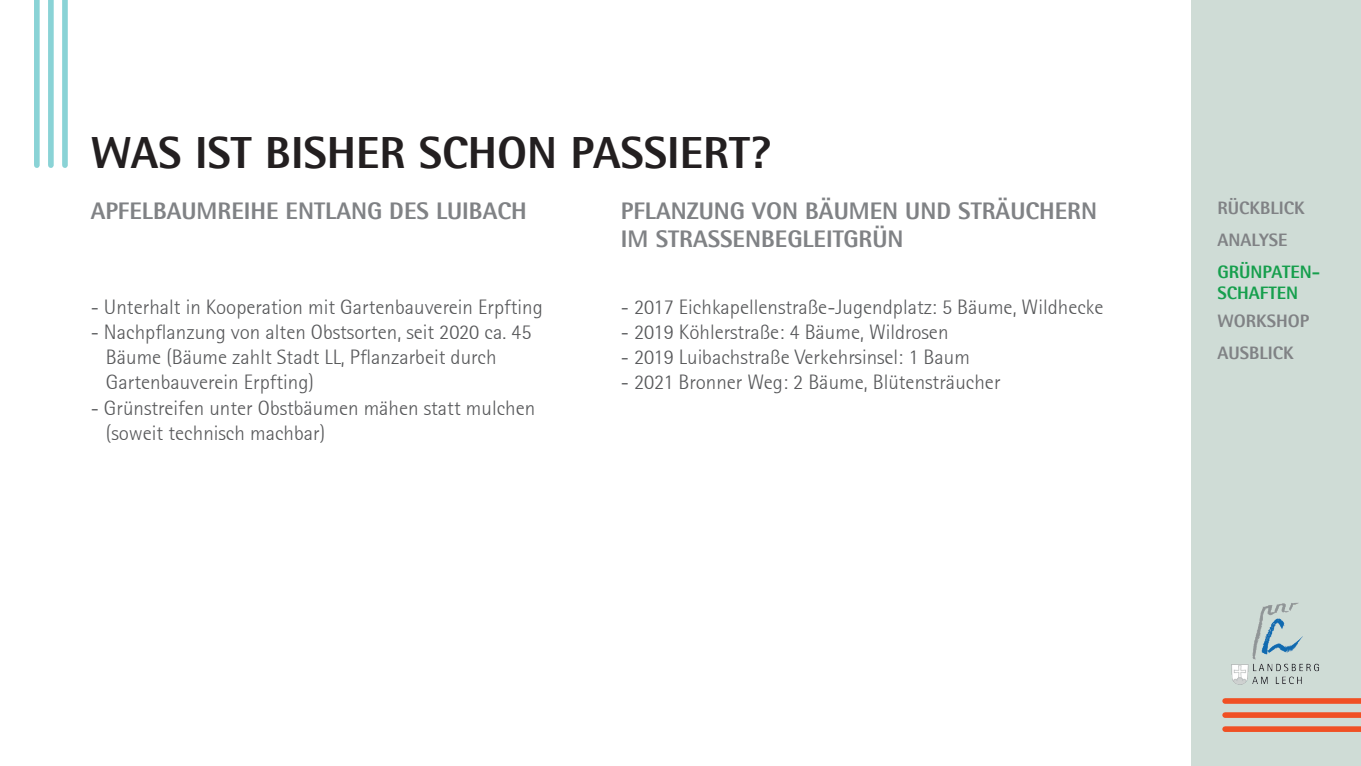
<style>
.page{position:relative;width:1361px;height:766px;background:#fff}
.page>*{position:absolute;margin:0;border:0;box-sizing:border-box;transform-origin:0 0}
.t1{font:800 45px "Agfa Rotis Semisans";color:#231f20}
.t2{font:800 24px/28.8px "Agfa Rotis Semisans";color:#808285}
.t3{font:300 21px/25.2px "Rotis Semi Sans 45";color:#57585a}
.t4{font:800 18px "Agfa Rotis Semisans";color:#808285}
.t5{font:800 18px/21.6px "Agfa Rotis Semisans";color:#169f4d}
</style>
<div class="page">
<div style="left:1192px;top:0;width:169px;height:765px;background:#cfdcd6"></div>
<div style="left:62px;top:0;width:6px;height:165px;background:#8ad3d6"></div>
<div style="left:48px;top:0;width:6px;height:165px;background:#8ad3d6"></div>
<div style="left:34px;top:0;width:6px;height:165px;background:#8ad3d6"></div>
<div style="left:1225px;top:698px;width:136px;height:5px;background:#f05024"></div>
<div style="left:1225px;top:712px;width:136px;height:5px;background:#f05024"></div>
<div style="left:1225px;top:726px;width:136px;height:5px;background:#f05024"></div>
<img style="left:1231px;top:602px;width:88px;height:83px">
<h1 class="t1" style="left:91px;top:124px;width:681px">WAS IST BISHER SCHON PASSIERT?</h1>
<p class="t2" style="left:91px;top:195px;width:438px">APFELBAUMREIHE ENTLANG DES LUIBACH</p>
<p class="t3" style="left:91px;top:294px;width:454px">- Unterhalt in Kooperation mit Gartenbauverein Erpfting</p>
<p class="t3" style="left:106px;top:319px;width:427px;text-indent:-15px">- Nachpflanzung von alten Obstsorten, seit 2020 ca. 45<br>Bäume (Bäume zahlt Stadt LL, Pflanzarbeit durch<br>Gartenbauverein Erpfting)</p>
<p class="t3" style="left:106px;top:395px;width:431px;text-indent:-15px">- Grünstreifen unter Obstbäumen mähen statt mulchen (soweit technisch machbar)</p>
<p class="t2" style="left:621px;top:195px;width:478px">PFLANZUNG VON BÄUMEN UND STRÄUCHERN<br>IM STRASSENBEGLEITGRÜN</p>
<p class="t3" style="left:621px;top:294px;width:484px">- 2017 Eichkapellenstraße-Jugendplatz: 5 Bäume, Wildhecke</p>
<p class="t3" style="left:621px;top:319px;width:329px">- 2019 Köhlerstraße: 4 Bäume, Wildrosen</p>
<p class="t3" style="left:621px;top:344px;width:350px">- 2019 Luibachstraße Verkehrsinsel: 1 Baum</p>
<p class="t3" style="left:621px;top:369px;width:381px">- 2021 Bronner Weg: 2 Bäume, Blütensträucher</p>
<p class="t4" style="left:1217px;top:197px;width:89px">RÜCKBLICK</p>
<p class="t4" style="left:1217px;top:228px;width:72px">ANALYSE</p>
<p class="t5" style="left:1217px;top:260px;width:104px">GRÜNPATEN-<br>SCHAFTEN</p>
<p class="t4" style="left:1217px;top:310px;width:93px">WORKSHOP</p>
<p class="t4" style="left:1217px;top:341px;width:78px">AUSBLICK</p>
</div>
